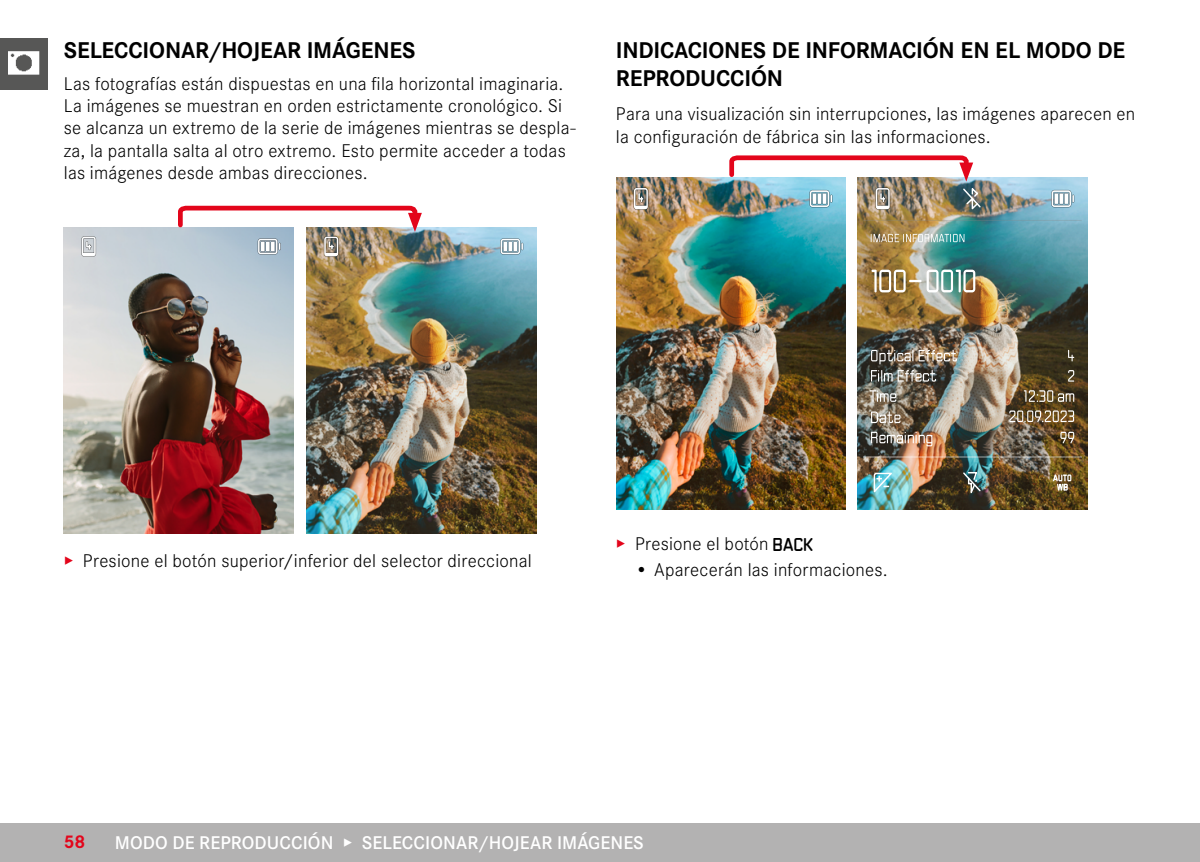
<style>
.page{position:relative;width:1200px;height:862px;background:#fff}
.page>*{position:absolute;margin:0;border:0;box-sizing:border-box;transform-origin:0 0}
.Heading____Heading_01{font:700 23.62px/28.3px "Corporate S";letter-spacing:-.005em;color:#000}
.Text____Body_Text{font:300 19.12px/22.3px "Corporate S";letter-spacing:.01em;color:#000}
.t1{font:600 19.12px "Corporate S";letter-spacing:.005em;color:#fff}
.t2{font:700 19.12px "Corporate S";color:#e3051b}
.s1{color:#e3051b}
.s2{font-family:"LG1054";font-weight:400;font-size:16.2px}
</style>
<div class="page">
<div style="left:0;top:38px;width:48px;height:51px;background:#575756"></div>
<img style="left:9px;top:51px;width:31px;height:24px">
<div style="left:0;top:823px;width:1199px;height:38px;background:#b3b2b2"></div>
<img style="left:64px;top:227px;width:229px;height:306px">
<svg style="left:81px;top:236px;width:15px;height:20px"></svg>
<img style="left:306px;top:227px;width:230px;height:306px">
<svg style="left:500px;top:238px;width:23px;height:16px"></svg>
<svg style="left:513px;top:241px;width:4px;height:10px"></svg>
<svg style="left:176px;top:205px;width:246px;height:51px"></svg>
<img style="left:616px;top:178px;width:228px;height:331px">
<svg style="left:809px;top:190px;width:23px;height:17px"></svg>
<svg style="left:822px;top:193px;width:4px;height:11px"></svg>
<svg style="left:633px;top:187px;width:15px;height:23px"></svg>
<img style="left:857px;top:178px;width:229px;height:331px">
<svg style="left:1050px;top:190px;width:24px;height:17px"></svg>
<svg style="left:875px;top:187px;width:14px;height:23px"></svg>
<svg style="left:962px;top:188px;width:18px;height:21px"></svg>
<svg style="left:863px;top:456px;width:218px;height:1px"></svg>
<svg style="left:863px;top:220px;width:218px;height:1px"></svg>
<svg style="left:1060px;top:431px;width:13px;height:12px"></svg>
<svg style="left:870px;top:431px;width:62px;height:15px"></svg>
<svg style="left:870px;top:411px;width:30px;height:12px"></svg>
<svg style="left:870px;top:349px;width:86px;height:15px"></svg>
<svg style="left:1067px;top:349px;width:6px;height:12px"></svg>
<svg style="left:870px;top:370px;width:65px;height:11px"></svg>
<svg style="left:1067px;top:370px;width:6px;height:11px"></svg>
<svg style="left:869px;top:390px;width:27px;height:11px"></svg>
<svg style="left:1023px;top:390px;width:50px;height:12px"></svg>
<svg style="left:870px;top:234px;width:94px;height:8px"></svg>
<svg style="left:871px;top:269px;width:104px;height:23px"></svg>
<svg style="left:873px;top:472px;width:18px;height:20px"></svg>
<svg style="left:962px;top:471px;width:18px;height:22px"></svg>
<svg style="left:1052px;top:474px;width:19px;height:16px"></svg>
<svg style="left:1009px;top:410px;width:64px;height:12px"></svg>
<svg style="left:726px;top:155px;width:246px;height:26px"></svg>
<p class="Heading____Heading_01" style="left:64px;top:34px;width:353px">SELECCIONAR/HOJEAR IMÁGENES</p>
<p class="Text____Body_Text" style="left:64px;top:71px;width:513px">Las fotografías están dispuestas en una fila horizontal imaginaria.<br>La imágenes se muestran en orden estrictamente cronológico. Si se alcanza un extremo de la serie de imágenes mientras se despla&shy;za, la pantalla salta al otro extremo. Esto permite acceder a todas las imágenes desde ambas direcciones.</p>
<p class="Heading____Heading_01" style="left:615px;top:34px;width:510px">INDICACIONES DE INFORMACIÓN EN EL MODO DE<br>REPRODUCCIÓN</p>
<p class="Text____Body_Text" style="left:615px;top:102px;width:520px">Para una visualización sin interrupciones, las imágenes aparecen en la configuración de fábrica sin las informaciones.</p>
<p class="Text____Body_Text" style="left:64px;top:548px;width:469px"><span class="s1">▸</span> Presione el botón superior/inferior del selector direccional</p>
<p class="Text____Body_Text" style="left:615px;top:531px;width:199px"><span class="s1">▸</span> Presione el botón <span class="s2">BACK</span></p>
<p class="Text____Body_Text" style="left:635px;top:557px;width:254px">• Aparecerán las informaciones.</p>
<p class="t2" style="left:64px;top:826px;width:23px">58</p>
<p class="t1" style="left:115px;top:827px;width:530px">MODO DE REPRODUCCIÓN ▸ SELECCIONAR/HOJEAR IMÁGENES</p>
</div>
